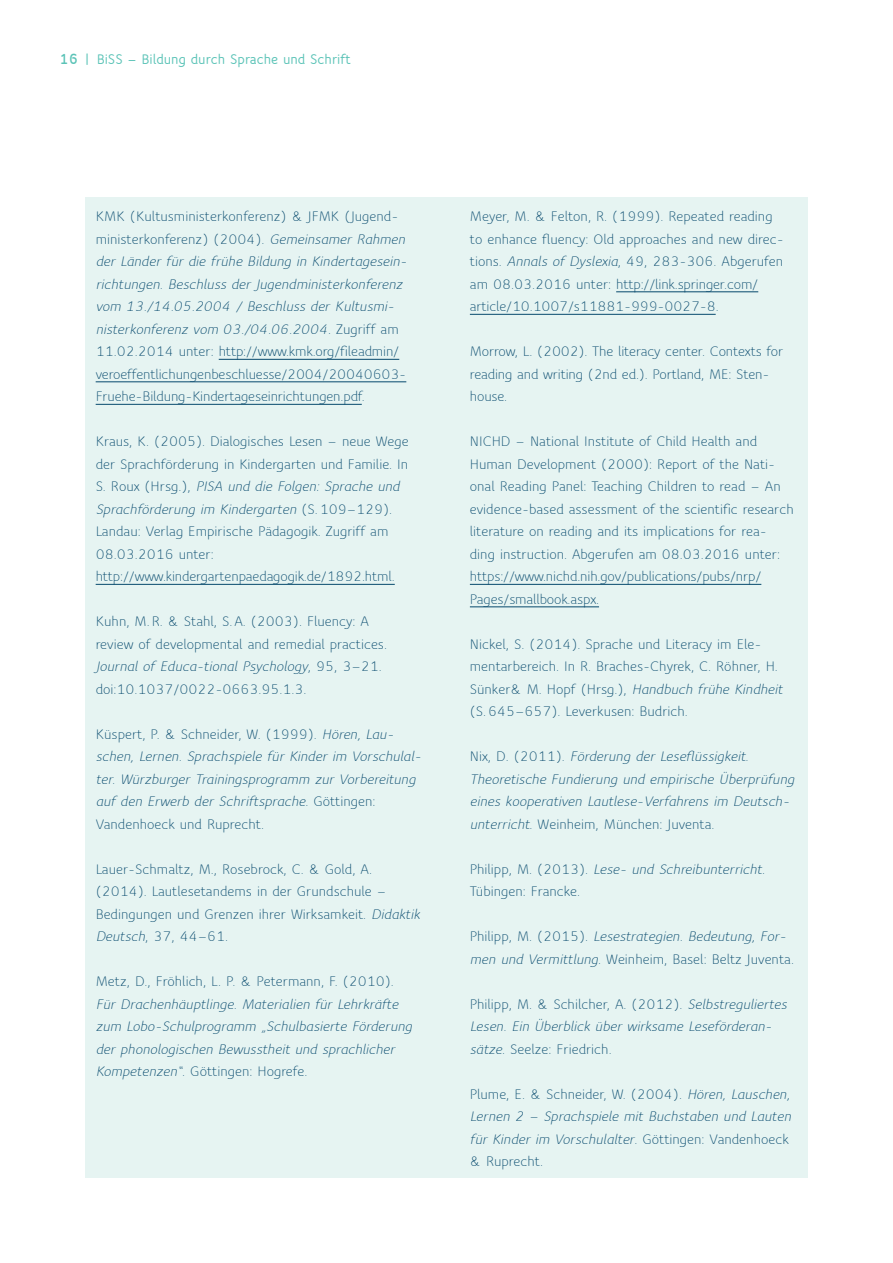
<style>
.page{position:relative;width:893px;height:1263px;background:#fff}
.page>*{position:absolute;margin:0;border:0;box-sizing:border-box;transform-origin:0 0}
.t1{font:15px/22.5px "Speak TF";color:#06496d}
.t2{font:italic 15px/22.5px "Speak TF";color:#06496d}
.t3{font:700 15px "Speak TF";color:#5bc3b7}
.s1{font-weight:800;font-size:15.75px}
.s2{font-size:15.75px}
.s3{font-style:italic}
.s4{font-style:normal}
</style>
<div class="page">
<div style="left:85px;top:198px;width:723px;height:980px;background:#e6f4f2"></div>
<hr style="left:219px;top:359px;width:180px;height:1px;background:#06496d">
<hr style="left:96px;top:382px;width:310px;height:1px;background:#06496d">
<hr style="left:96px;top:404px;width:266px;height:1px;background:#06496d">
<hr style="left:96px;top:584px;width:299px;height:1px;background:#06496d">
<hr style="left:616px;top:292px;width:142px;height:1px;background:#06496d">
<hr style="left:470px;top:314px;width:246px;height:1px;background:#06496d">
<hr style="left:470px;top:584px;width:291px;height:1px;background:#06496d">
<hr style="left:470px;top:607px;width:129px;height:1px;background:#06496d">
<p class="t3" style="left:59px;top:50px;width:293px"><span class="s1">16</span> <span class="s2">|</span> BiSS — Bildung durch Sprache und Schrift</p>
<p class="t1" style="left:96px;top:205px;width:313px">KMK (Kultusministerkonferenz) &amp; JFMK (Jugend&shy;ministerkonferenz) (2004). <span class="s3">Gemeinsamer Rahmen der Länder für die frühe Bildung in Kindertagesein&shy;richtungen. Beschluss der Jugendministerkonferenz vom 13./14.05.2004 / Beschluss der Kultusmi&shy;nisterkonferenz vom 03./04.06.2004</span>. Zugriff am 11.02.2014 unter: http://www.kmk.org/fileadmin/ veroeffentlichungenbeschluesse/2004/20040603- Fruehe-Bildung-Kindertageseinrichtungen.pdf.</p>
<p class="t1" style="left:96px;top:430px;width:315px">Kraus, K. (2005). Dialogisches Lesen — neue Wege der Sprachförderung in Kindergarten und Familie. In S. Roux (Hrsg.), <span class="s3">PISA und die Folgen: Sprache und Sprachförderung im Kindergarten</span> (S.109—129).<br>Landau: Verlag Empirische Pädagogik. Zugriff am 08.03.2016 unter: http://www.kindergartenpaedagogik.de/1892.html.</p>
<p class="t1" style="left:96px;top:610px;width:293px">Kuhn, M.R. &amp; Stahl, S.A. (2003). Fluency: A review of developmental and remedial practices.<br><span class="s3">Journal of Educa-tional Psychology</span>, 95, 3—21. doi:10.1037/0022-0663.95.1.3.</p>
<p class="t2" style="left:96px;top:723px;width:327px"><span class="s4">Küspert, P. &amp; Schneider, W. (1999).</span> Hören, Lau&shy;schen, Lernen. Sprachspiele für Kinder im Vorschulal&shy;ter. Würzburger Trainingsprogramm zur Vorbereitung auf den Erwerb der Schriftsprache<span class="s4">. Göttingen:<br>Vandenhoeck und Ruprecht.</span></p>
<p class="t1" style="left:96px;top:858px;width:326px">Lauer-Schmaltz, M., Rosebrock, C. &amp; Gold, A. (2014). Lautlesetandems in der Grundschule — Bedingungen und Grenzen ihrer Wirksamkeit. <span class="s3">Didaktik Deutsch</span>, 37, 44—61.</p>
<p class="t1" style="left:96px;top:970px;width:300px">Metz, D., Fröhlich, L. P. &amp; Petermann, F. (2010).</p>
<p class="t2" style="left:96px;top:993px;width:318px">Für Drachenhäuptlinge. Materialien für Lehrkräfte zum Lobo-Schulprogramm „Schulbasierte Förderung der phonologischen Bewusstheit und sprachlicher Kompetenzen“<span class="s4">. Göttingen: Hogrefe.</span></p>
<p class="t1" style="left:470px;top:205px;width:315px">Meyer, M. &amp; Felton, R. (1999). Repeated reading to enhance fluency: Old approaches and new direc&shy;tions. <span class="s3">Annals of Dyslexia</span>, 49, 283-306. Abgerufen am 08.03.2016 unter: http://link.springer.com/ article/10.1007/s11881-999-0027-8.</p>
<p class="t1" style="left:470px;top:340px;width:315px">Morrow, L. (2002). The literacy center. Contexts for reading and writing (2nd ed.). Portland, ME: Sten&shy;house.</p>
<p class="t1" style="left:470px;top:430px;width:325px">NICHD — National Institute of Child Health and Human Development (2000): Report of the Nati&shy;onal Reading Panel: Teaching Children to read — An evidence-based assessment of the scientific research literature on reading and its implications for rea&shy;ding instruction. Abgerufen am 08.03.2016 unter: https://www.nichd.nih.gov/publications/pubs/nrp/ Pages/smallbook.aspx.</p>
<p class="t1" style="left:470px;top:633px;width:314px">Nickel, S. (2014). Sprache und Literacy im Ele&shy;mentarbereich. In R. Braches-Chyrek, C. Röhner, H.<br>Sünker&amp; M. Hopf (Hrsg.), <span class="s3">Handbuch frühe Kindheit </span>(S.645—657). Leverkusen: Budrich.</p>
<p class="t2" style="left:470px;top:745px;width:326px"><span class="s4">Nix, D. (2011).</span> Förderung der Leseflüssigkeit.<br>Theoretische Fundierung und empirische Überprüfung eines kooperativen Lautlese-Verfahrens im Deutsch&shy;unterricht<span class="s4">. Weinheim, München: Juventa.</span></p>
<p class="t1" style="left:470px;top:858px;width:297px">Philipp, M. (2013). <span class="s3">Lese- und Schreibunterricht</span>.<br>Tübingen: Francke.</p>
<p class="t1" style="left:470px;top:925px;width:326px">Philipp, M. (2015). <span class="s3">Lesestrategien. Bedeutung, For&shy;men und Vermittlung</span>. Weinheim, Basel: Beltz Juventa.</p>
<p class="t2" style="left:470px;top:993px;width:319px"><span class="s4">Philipp, M. &amp; Schilcher, A. (2012).</span> Selbstreguliertes<br>Lesen. Ein Überblick über wirksame Leseförderan&shy;sätze<span class="s4">. Seelze: Friedrich.</span></p>
<p class="t2" style="left:470px;top:1083px;width:323px"><span class="s4">Plume, E. &amp; Schneider, W. (2004).</span> Hören, Lauschen, Lernen 2 — Sprachspiele mit Buchstaben und Lauten für Kinder im Vorschulalter<span class="s4">. Göttingen: Vandenhoeck &amp; Ruprecht.</span></p>
</div>
